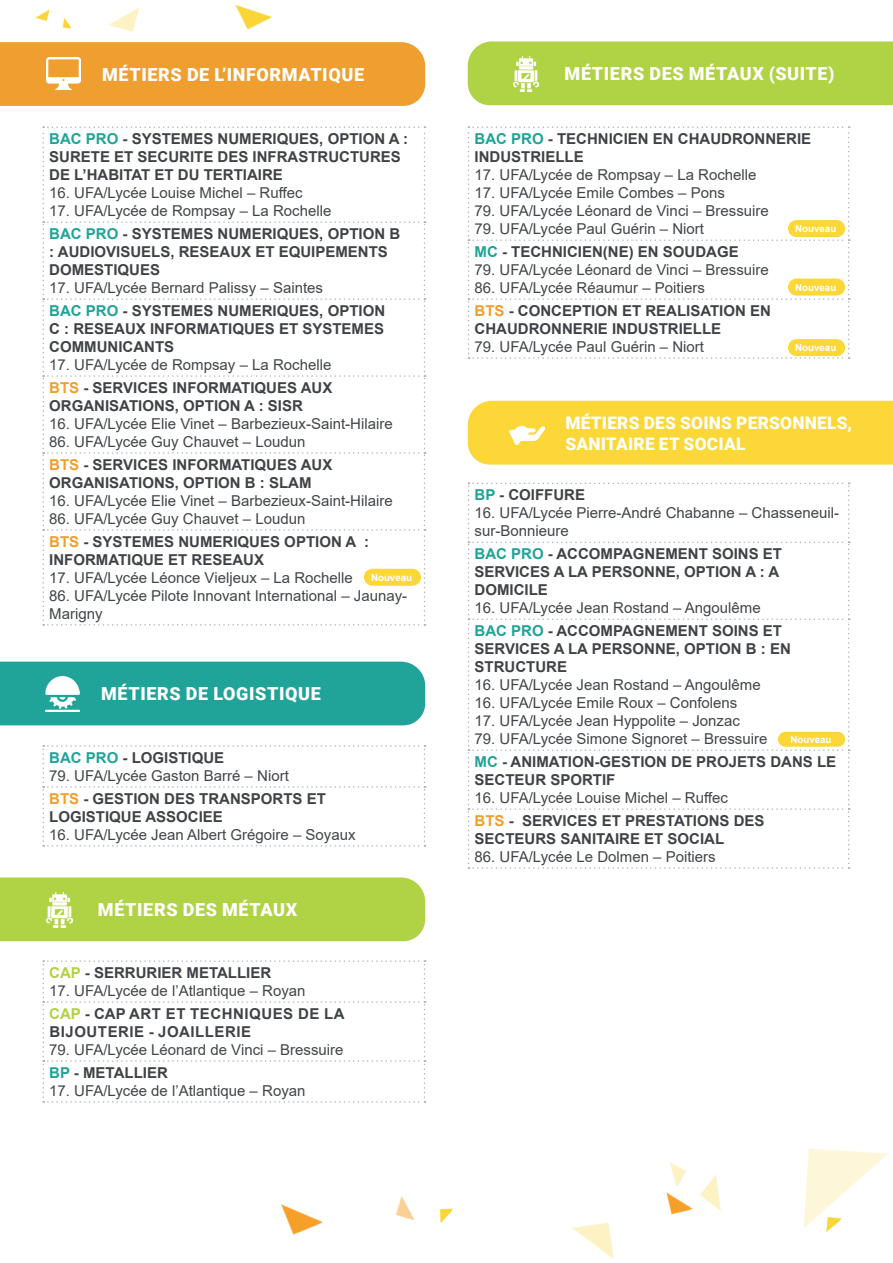
<style>
.page{position:relative;width:893px;height:1263px;background:#fff}
.page>*{position:absolute;margin:0;border:0;box-sizing:border-box;transform-origin:0 0}
.t1{font:900 18px "Roboto";letter-spacing:.035em;color:#fff}
.t2{font:900 17.25px/20.7px "Roboto";letter-spacing:.015em;color:#fff}
.t3{font:15px/23px "Arial";color:#414549}
.t4{font:700 15px/18px "Arial";color:#3f4246}
.t5{font:700 15px "Arial";letter-spacing:.035em;color:#3f4246}
.t6{font:700 9.75px "Arial";color:#fff}
.s1{color:#20a398}
.s2{font-weight:700;color:#20a398}
.s3{font-weight:700;color:#3f4246}
.s4{font-weight:700;color:#ee9f2f}
.s5{color:#b0d245}
.s6{font-weight:700;color:#b0d245}
</style>
<div class="page">
<div style="left:0;top:42px;width:425px;height:64px;background:#ee9f2f"></div>
<img style="left:46px;top:57px;width:35px;height:32px">
<svg style="left:43px;top:126px;width:382px;height:500px"></svg>
<div style="left:0;top:662px;width:425px;height:63px;background:#20a398"></div>
<img style="left:45px;top:677px;width:35px;height:34px">
<svg style="left:43px;top:745px;width:382px;height:101px"></svg>
<div style="left:0;top:877px;width:425px;height:64px;background:#b0d245"></div>
<img style="left:47px;top:892px;width:25px;height:35px">
<svg style="left:43px;top:960px;width:382px;height:143px"></svg>
<div style="left:468px;top:401px;width:425px;height:64px;background:#fbd737"></div>
<img style="left:509px;top:416px;width:35px;height:34px">
<svg style="left:468px;top:126px;width:382px;height:233px"></svg>
<div style="left:468px;top:41px;width:425px;height:64px;background:#b0d245"></div>
<img style="left:513px;top:56px;width:26px;height:35px">
<svg style="left:468px;top:483px;width:382px;height:386px"></svg>
<img style="left:804px;top:1148px;width:84px;height:80px">
<img style="left:109px;top:7px;width:30px;height:25px">
<img style="left:235px;top:4px;width:37px;height:26px">
<img style="left:33px;top:9px;width:17px;height:13px">
<img style="left:61px;top:16px;width:10px;height:13px">
<img style="left:817px;top:1209px;width:25px;height:24px">
<img style="left:700px;top:1174px;width:21px;height:37px">
<img style="left:669px;top:1162px;width:17px;height:21px">
<img style="left:394px;top:1196px;width:20px;height:24px">
<img style="left:281px;top:1204px;width:42px;height:31px">
<img style="left:572px;top:1222px;width:42px;height:37px">
<img style="left:438px;top:1208px;width:15px;height:16px">
<img style="left:666px;top:1183px;width:27px;height:32px">
<div style="left:364px;top:569px;width:57px;height:17px;background:#fbd737;border-radius:9px"></div>
<div style="left:788px;top:339px;width:57px;height:17px;background:#fbd737;border-radius:9px"></div>
<div style="left:788px;top:279px;width:57px;height:17px;background:#fbd737;border-radius:9px"></div>
<div style="left:788px;top:220px;width:57px;height:17px;background:#fbd737;border-radius:9px"></div>
<div style="left:778px;top:732px;width:67px;height:15px;background:#fbd737;border-radius:7px"></div>
<p class="t1" style="left:102px;top:62px;width:263px">MÉTIERS DE L’INFORMATIQUE</p>
<p class="t4" style="left:49px;top:130px;width:360px"><span class="s1">BAC PRO</span> - SYSTEMES NUMERIQUES, OPTION A :<br>SURETE ET SECURITE DES INFRASTRUCTURES<br>DE L’HABITAT ET DU TERTIAIRE</p>
<p class="t3" style="left:49px;top:181px;width:255px">16. UFA/Lycée Louise Michel – Ruffec</p>
<p class="t3" style="left:49px;top:199px;width:352px">17. UFA/Lycée de Rompsay – La Rochelle<br><span class="s2">BAC PRO</span> <span class="s3">- SYSTEMES NUMERIQUES, OPTION B</span></p>
<p class="t4" style="left:49px;top:243px;width:340px">: AUDIOVISUELS, RESEAUX ET EQUIPEMENTS<br>DOMESTIQUES</p>
<p class="t3" style="left:49px;top:276px;width:337px">17. UFA/Lycée Bernard Palissy – Saintes<br><span class="s2">BAC PRO</span> <span class="s3">- SYSTEMES NUMERIQUES, OPTION</span></p>
<p class="t4" style="left:49px;top:320px;width:336px">C : RESEAUX INFORMATIQUES ET SYSTEMES<br>COMMUNICANTS</p>
<p class="t3" style="left:49px;top:353px;width:285px">17. UFA/Lycée de Rompsay – La Rochelle<br><span class="s4">BTS</span> <span class="s3">- SERVICES INFORMATIQUES AUX</span></p>
<p class="t4" style="left:49px;top:397px;width:255px">ORGANISATIONS, OPTION A : SISR</p>
<p class="t3" style="left:49px;top:412px;width:345px">16. UFA/Lycée Elie Vinet – Barbezieux-Saint-Hilaire</p>
<p class="t3" style="left:49px;top:430px;width:285px">86. UFA/Lycée Guy Chauvet – Loudun<br><span class="s4">BTS</span> <span class="s3">- SERVICES INFORMATIQUES AUX</span></p>
<p class="t4" style="left:49px;top:474px;width:264px">ORGANISATIONS, OPTION B : SLAM</p>
<p class="t3" style="left:49px;top:489px;width:345px">16. UFA/Lycée Elie Vinet – Barbezieux-Saint-Hilaire</p>
<p class="t3" style="left:49px;top:507px;width:321px">86. UFA/Lycée Guy Chauvet – Loudun<br><span class="s4">BTS</span> <span class="s3">- SYSTEMES NUMERIQUES OPTION A :</span></p>
<p class="t4" style="left:49px;top:551px;width:216px">INFORMATIQUE ET RESEAUX</p>
<p class="t3" style="left:49px;top:566px;width:305px">17. UFA/Lycée Léonce Vieljeux – La Rochelle</p>
<p class="t3" style="left:49px;top:586px;width:359px;line-height:18px">86. UFA/Lycée Pilote Innovant International – Jaunay-<br>Marigny</p>
<p class="t6" style="left:371px;top:570px;width:43px">Nouveau</p>
<p class="t1" style="left:101px;top:681px;width:221px">MÉTIERS DE LOGISTIQUE</p>
<p class="t4" style="left:49px;top:749px;width:177px"><span class="s1">BAC PRO</span> - LOGISTIQUE</p>
<p class="t3" style="left:49px;top:764px;width:278px">79. UFA/Lycée Gaston Barré – Niort<br><span class="s4">BTS</span> <span class="s3">- GESTION DES TRANSPORTS ET</span></p>
<p class="t4" style="left:49px;top:808px;width:175px">LOGISTIQUE ASSOCIEE</p>
<p class="t3" style="left:49px;top:823px;width:308px">16. UFA/Lycée Jean Albert Grégoire – Soyaux</p>
<p class="t1" style="left:98px;top:897px;width:201px">MÉTIERS DES MÉTAUX</p>
<p class="t4" style="left:49px;top:964px;width:223px"><span class="s5">CAP</span> - SERRURIER METALLIER</p>
<p class="t3" style="left:49px;top:979px;width:297px">17. UFA/Lycée de l’Atlantique – Royan<br><span class="s6">CAP</span> <span class="s3">- CAP ART ET TECHNIQUES DE LA</span></p>
<p class="t5" style="left:50px;top:1021px;width:203px">BIJOUTERIE - JOAILLERIE</p>
<p class="t3" style="left:49px;top:1038px;width:296px">79. UFA/Lycée Léonard de Vinci – Bressuire<br><span class="s2">BP</span> <span class="s3">- METALLIER</span></p>
<p class="t3" style="left:49px;top:1079px;width:258px">17. UFA/Lycée de l’Atlantique – Royan</p>
<p class="t1" style="left:565px;top:61px;width:271px">MÉTIERS DES MÉTAUX (SUITE)</p>
<p class="t4" style="left:474px;top:130px;width:338px"><span class="s1">BAC PRO</span> - TECHNICIEN EN CHAUDRONNERIE<br>INDUSTRIELLE</p>
<p class="t3" style="left:474px;top:163px;width:284px">17. UFA/Lycée de Rompsay – La Rochelle</p>
<p class="t3" style="left:474px;top:181px;width:252px">17. UFA/Lycée Emile Combes – Pons</p>
<p class="t3" style="left:474px;top:199px;width:296px">79. UFA/Lycée Léonard de Vinci – Bressuire</p>
<p class="t3" style="left:474px;top:217px;width:266px">79. UFA/Lycée Paul Guérin – Niort<br><span class="s2">MC</span> <span class="s3">- TECHNICIEN(NE) EN SOUDAGE</span></p>
<p class="t3" style="left:474px;top:258px;width:296px">79. UFA/Lycée Léonard de Vinci – Bressuire</p>
<p class="t3" style="left:474px;top:276px;width:298px">86. UFA/Lycée Réaumur – Poitiers<br><span class="s4">BTS</span> <span class="s3">- CONCEPTION ET REALISATION EN</span></p>
<p class="t4" style="left:474px;top:320px;width:248px">CHAUDRONNERIE INDUSTRIELLE</p>
<p class="t3" style="left:474px;top:335px;width:231px">79. UFA/Lycée Paul Guérin – Niort</p>
<p class="t6" style="left:795px;top:222px;width:43px">Nouveau</p>
<p class="t6" style="left:795px;top:280px;width:43px">Nouveau</p>
<p class="t6" style="left:795px;top:341px;width:43px">Nouveau</p>
<p class="t2" style="left:565px;top:412px;width:288px">MÉTIERS DES SOINS PERSONNELS,<br>SANITAIRE ET SOCIAL</p>
<p class="t4" style="left:474px;top:486px;width:112px"><span class="s1">BP</span> - COIFFURE</p>
<p class="t3" style="left:474px;top:504px;width:366px;line-height:18px">16. UFA/Lycée Pierre-André Chabanne – Chasseneuil&shy;sur-Bonnieure</p>
<p class="t4" style="left:474px;top:545px;width:309px"><span class="s1">BAC PRO</span> - ACCOMPAGNEMENT SOINS ET<br>SERVICES A LA PERSONNE, OPTION A : A<br>DOMICILE</p>
<p class="t3" style="left:474px;top:596px;width:309px">16. UFA/Lycée Jean Rostand – Angoulême<br><span class="s2">BAC PRO</span> <span class="s3">- ACCOMPAGNEMENT SOINS ET</span></p>
<p class="t4" style="left:474px;top:640px;width:318px">SERVICES A LA PERSONNE, OPTION B : EN<br>STRUCTURE</p>
<p class="t3" style="left:474px;top:673px;width:288px">16. UFA/Lycée Jean Rostand – Angoulême</p>
<p class="t3" style="left:474px;top:691px;width:264px">16. UFA/Lycée Emile Roux – Confolens</p>
<p class="t3" style="left:474px;top:709px;width:267px">17. UFA/Lycée Jean Hyppolite – Jonzac</p>
<p class="t3" style="left:474px;top:727px;width:363px">79. UFA/Lycée Simone Signoret – Bressuire<br><span class="s2">MC</span> <span class="s3">- ANIMATION-GESTION DE PROJETS DANS LE</span></p>
<p class="t4" style="left:474px;top:771px;width:142px">SECTEUR SPORTIF</p>
<p class="t3" style="left:474px;top:786px;width:292px">16. UFA/Lycée Louise Michel – Ruffec<br><span class="s4">BTS</span> <span class="s3">- SERVICES ET PRESTATIONS DES</span></p>
<p class="t4" style="left:474px;top:830px;width:251px">SECTEURS SANITAIRE ET SOCIAL</p>
<p class="t3" style="left:474px;top:845px;width:243px">86. UFA/Lycée Le Dolmen – Poitiers</p>
<p class="t6" style="left:790px;top:732px;width:43px">Nouveau</p>
</div>
